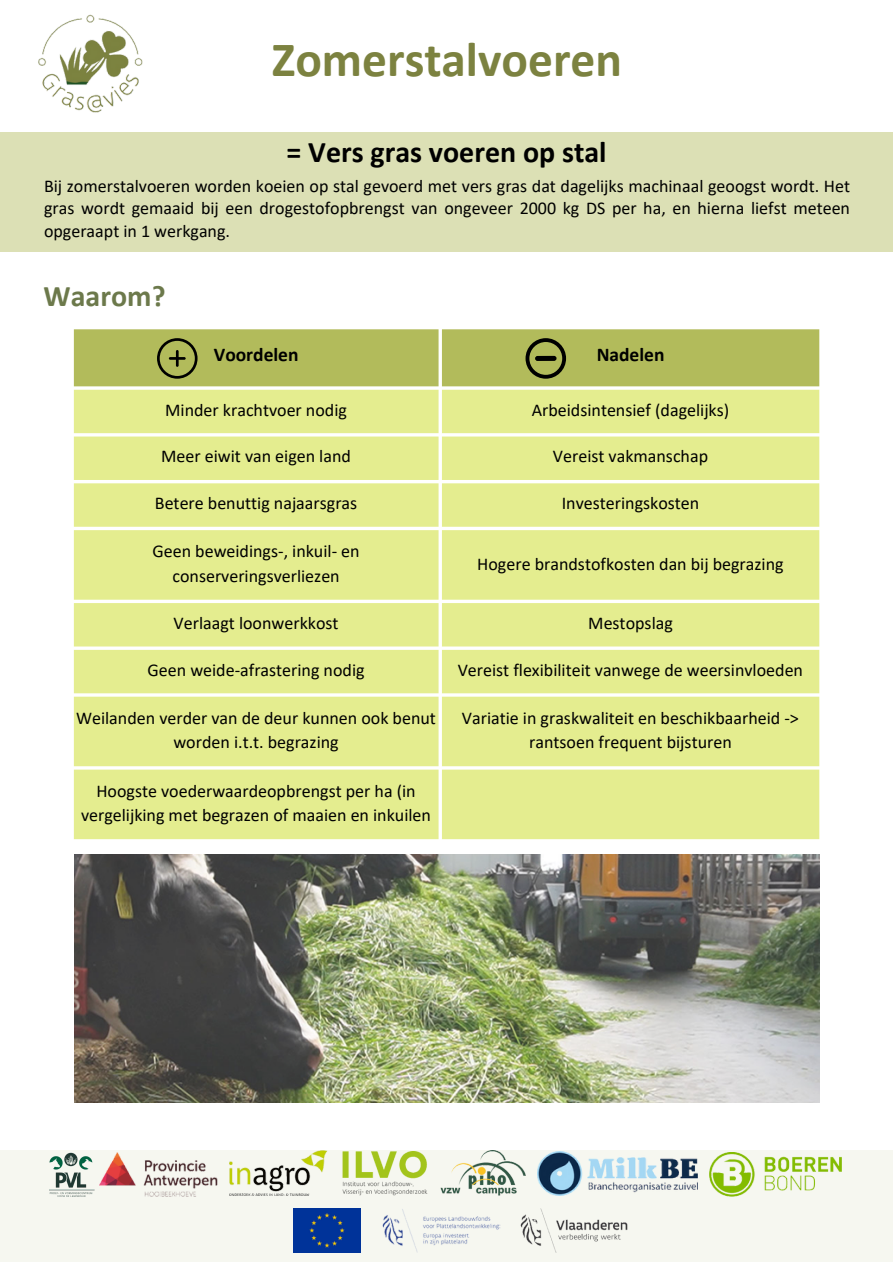
<style>
.page{position:relative;width:893px;height:1264px;background:#fff}
.page>*{position:absolute;margin:0;border:0;box-sizing:border-box;transform-origin:0 0}
.t1{font:700 49.5px "Calibri";color:#7c8240}
.t2{font:700 30px "Calibri";color:#000}
.t3{font:700 30px "Calibri";color:#6c794b}
.t4{font:700 19.5px "Calibri";color:#000}
.t5{font:18px/24.8px "Calibri";color:#000;text-align:center}
</style>
<div class="page">
<div style="left:0;top:132px;width:892px;height:119px;background:#dce0b5"></div>
<img style="left:38px;top:14px;width:105px;height:99px">
<svg style="left:74px;top:390px;width:745px;height:449px;background:#e5ee95"></svg>
<img style="left:74px;top:855px;width:745px;height:247px">
<div style="left:74px;top:329px;width:745px;height:57px;background:#b2bb5b"></div>
<div style="left:535px;top:356px;width:21px;height:5px;background:#000;border-radius:2px"></div>
<div style="left:0;top:1150px;width:892px;height:111px;background:#f6f7f0"></div>
<img style="left:99px;top:1152px;width:118px;height:44px">
<img style="left:230px;top:1150px;width:97px;height:45px">
<img style="left:342px;top:1151px;width:86px;height:44px">
<img style="left:441px;top:1150px;width:84px;height:45px">
<img style="left:537px;top:1151px;width:160px;height:44px">
<img style="left:709px;top:1152px;width:132px;height:44px">
<img style="left:294px;top:1208px;width:67px;height:44px">
<img style="left:382px;top:1209px;width:118px;height:43px">
<img style="left:520px;top:1208px;width:108px;height:44px">
<img style="left:49px;top:1152px;width:46px;height:44px">
<h1 class="t1" style="left:272px;top:39px;width:352px">Zomerstalvoeren</h1>
<p class="t2" style="left:286px;top:140px;width:321px">= Vers gras voeren op stal</p>
<p class="t5" style="left:44px;top:176px;width:807px;line-height:22.5px;text-align:justify">Bij zomerstalvoeren worden koeien op stal gevoerd met vers gras dat dagelijks machinaal geoogst wordt. Het gras wordt gemaaid bij een drogestofopbrengst van ongeveer 2000 kg DS per ha, en hierna liefst meteen opgeraapt in 1 werkgang.</p>
<p class="t3" style="left:44px;top:284px;width:123px">Waarom?</p>
<p class="t4" style="left:214px;top:346px;width:86px">Voordelen</p>
<h2 class="t4" style="left:596px;top:346px;width:69px">Nadelen</h2>
<p class="t5" style="left:165px;top:399px;width:183px">Minder krachtvoer nodig</p>
<p class="t5" style="left:531px;top:399px;width:199px">Arbeidsintensief (dagelijks)</p>
<p class="t5" style="left:161px;top:445px;width:191px">Meer eiwit van eigen land</p>
<p class="t5" style="left:553px;top:445px;width:157px">Vereist vakmanschap</p>
<p class="t5" style="left:155px;top:492px;width:204px">Betere benuttig najaarsgras</p>
<p class="t5" style="left:561px;top:492px;width:139px">Investeringskosten</p>
<p class="t5" style="left:152px;top:540px;width:209px">Geen beweidings-, inkuil- en conserveringsverliezen</p>
<p class="t5" style="left:477px;top:552px;width:308px">Hogere brandstofkosten dan bij begrazing</p>
<p class="t5" style="left:174px;top:612px;width:166px">Verlaagt loonwerkkost</p>
<p class="t5" style="left:588px;top:612px;width:86px">Mestopslag</p>
<p class="t5" style="left:147px;top:659px;width:218px">Geen weide-afrastering nodig</p>
<p class="t5" style="left:457px;top:659px;width:347px">Vereist flexibiliteit vanwege de weersinvloeden</p>
<p class="t5" style="left:76px;top:706px;width:361px">Weilanden verder van de deur kunnen ook benut worden i.t.t. begrazing</p>
<p class="t5" style="left:462px;top:706px;width:338px">Variatie in graskwaliteit en beschikbaarheid -&gt; rantsoen frequent bijsturen</p>
<p class="t5" style="left:81px;top:779px;width:351px">Hoogste voederwaardeopbrengst per ha (in vergelijking met begrazen of maaien en inkuilen</p>
</div>
